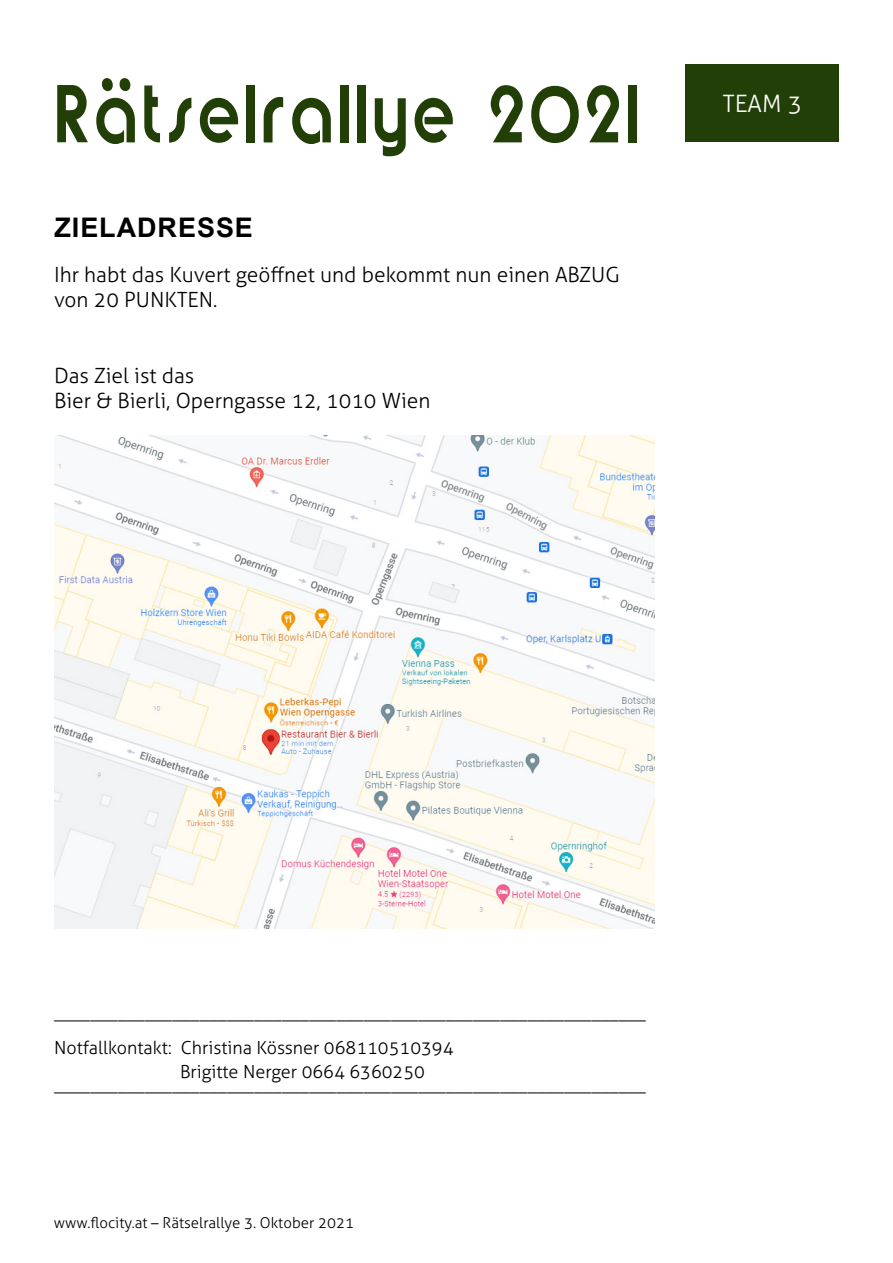
<style>
.page{position:relative;width:893px;height:1263px;background:#fff}
.page>*{position:absolute;margin:0;border:0;box-sizing:border-box;transform-origin:0 0}
.t1{font:68.4px "Brandish";letter-spacing:.07em;color:#223f08;scale:.83 1}
.t2{font:700 27px "Arial";letter-spacing:.035em;color:#000}
.t3{font:300 24px "Aller";color:#fff}
.t4{font:300 21px/25.2px "Aller";color:#000}
.t5{font:300 18px/34.5px "Aller";color:#000}
.t6{font:300 15px "Aller";color:#000}
</style>
<div class="page">
<div style="left:686px;top:64px;width:153px;height:78px;background:#223f08"></div>
<img style="left:54px;top:435px;width:600px;height:493px">
<h1 class="t1" style="left:54px;top:66px;width:707px">Rätselrallye 2021</h1>
<h2 class="t2" style="left:54px;top:209px;width:200px">ZIELADRESSE</h2>
<p class="t4" style="left:54px;top:262px;width:567px">Ihr habt das Kuvert geöffnet und bekommt nun einen ABZUG von 20 PUNKTEN.</p>
<p class="t4" style="left:54px;top:363px;width:378px">Das Ziel ist das<br>Bier &amp; Bierli, Operngasse 12, 1010 Wien</p>
<h3 class="t3" style="left:723px;top:89px;width:81px">TEAM 3</h3>
<p class="t5" style="left:54px;top:996px;width:594px">_________________________________________________________________<br>Notfallkontakt: Christina Kössner 068110510394</p>
<p class="t5" style="left:54px;top:1065px;width:594px;line-height:13.5px;text-indent:126px">Brigitte Nerger 0664 6360250 _________________________________________________________________</p>
<p class="t6" style="left:54px;top:1214px;width:302px">www.flocity.at – Rätselrallye 3. Oktober 2021</p>
</div>
